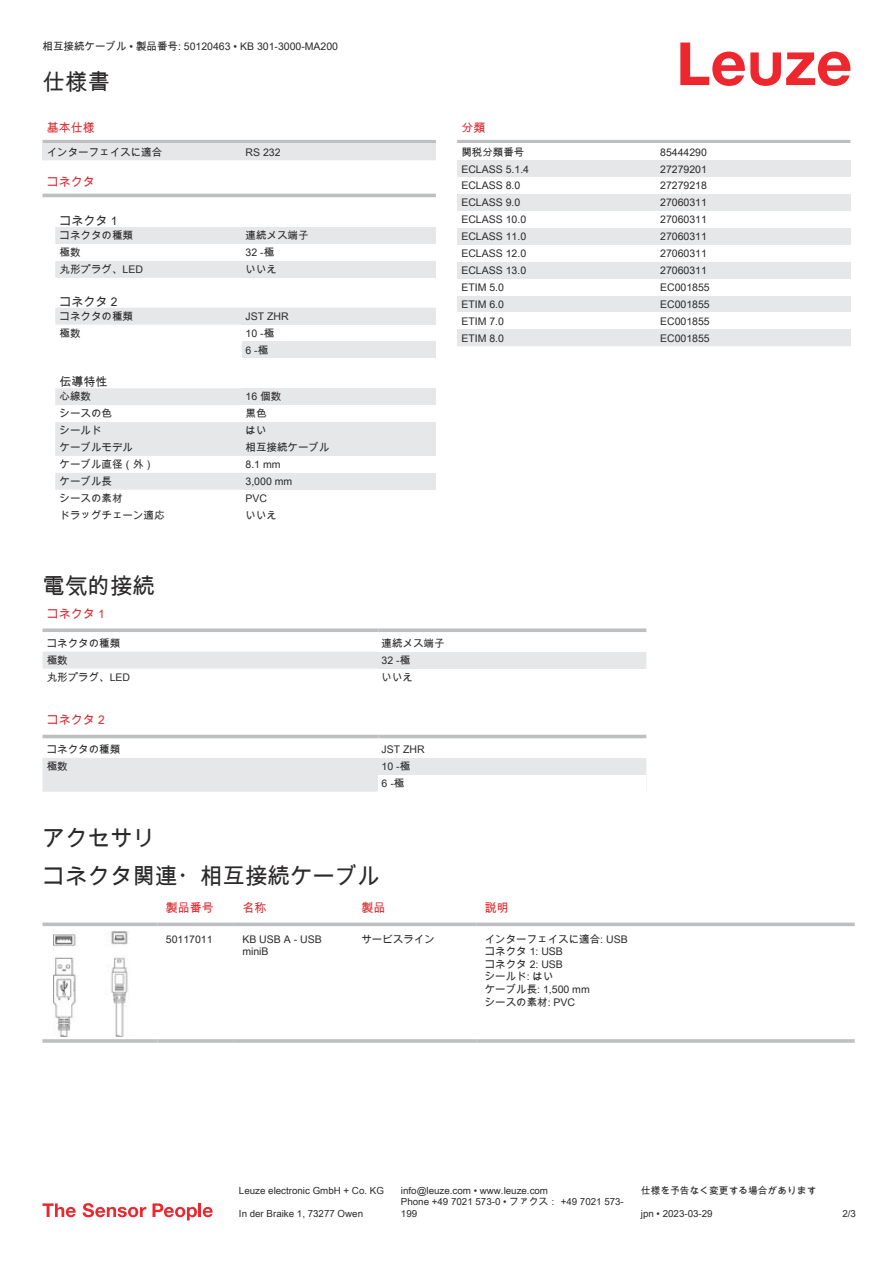
<style>
.page{position:relative;width:893px;height:1263px;background:#fff}
.page>*{position:absolute;margin:0;border:0;box-sizing:border-box;transform-origin:0 0}
.t1{font:22.5px/38.7px "Arial Unicode MS";color:#2b292a}
.t2{font:12px "Arial Unicode MS";color:#db2a30}
.t3{font:12px "Arial Unicode MS";color:#2b292a}
.t4{font:10.5px/12.6px "Arial Unicode MS";color:#2b292a}
.t5{font:9.75px/11.7px "Arial Unicode MS";color:#2b292a}
</style>
<div class="page">
<svg style="left:680px;top:43px;width:170px;height:43px"></svg>
<svg style="left:43px;top:197px;width:393px;height:293px"></svg>
<hr style="left:43px;top:140px;width:393px;height:3px;background:#bdbfc1">
<div style="left:43px;top:143px;width:199px;height:17px;background:#e6e7e9"></div>
<div style="left:242px;top:143px;width:194px;height:17px;background:#e6e7e9"></div>
<hr style="left:43px;top:194px;width:393px;height:3px;background:#bdbfc1">
<div style="left:242px;top:227px;width:194px;height:17px;background:#e6e7e9"></div>
<div style="left:242px;top:244px;width:194px;height:17px;background:#fff"></div>
<div style="left:242px;top:261px;width:194px;height:17px;background:#e6e7e9"></div>
<div style="left:242px;top:308px;width:194px;height:17px;background:#e6e7e9"></div>
<div style="left:242px;top:325px;width:194px;height:16px;background:#fff"></div>
<div style="left:242px;top:341px;width:194px;height:17px;background:#e6e7e9"></div>
<div style="left:242px;top:388px;width:194px;height:17px;background:#e6e7e9"></div>
<div style="left:242px;top:405px;width:194px;height:17px;background:#fff"></div>
<div style="left:242px;top:422px;width:194px;height:17px;background:#e6e7e9"></div>
<div style="left:242px;top:439px;width:194px;height:17px;background:#e6e7e9"></div>
<div style="left:242px;top:456px;width:194px;height:17px;background:#fff"></div>
<div style="left:242px;top:473px;width:194px;height:17px;background:#e6e7e9"></div>
<svg style="left:43px;top:668px;width:335px;height:1px"></svg>
<div style="left:43px;top:652px;width:335px;height:16px;background:#e6e7e9"></div>
<svg style="left:43px;top:628px;width:335px;height:4px"></svg>
<svg style="left:378px;top:628px;width:268px;height:4px"></svg>
<div style="left:378px;top:652px;width:268px;height:16px;background:#e6e7e9"></div>
<svg style="left:43px;top:734px;width:603px;height:58px"></svg>
<hr style="left:43px;top:735px;width:335px;height:3px;background:#bdbfc1">
<hr style="left:378px;top:735px;width:268px;height:3px;background:#bdbfc1">
<div style="left:378px;top:741px;width:268px;height:17px;background:#fff"></div>
<div style="left:378px;top:758px;width:268px;height:17px;background:#e6e7e9"></div>
<div style="left:378px;top:775px;width:268px;height:17px;background:#fff"></div>
<svg style="left:43px;top:922px;width:114px;height:4px"></svg>
<svg style="left:157px;top:922px;width:77px;height:4px"></svg>
<svg style="left:234px;top:922px;width:119px;height:4px"></svg>
<svg style="left:353px;top:922px;width:123px;height:4px"></svg>
<svg style="left:476px;top:922px;width:379px;height:4px;background:#c6c8c9"></svg>
<hr style="left:43px;top:1039px;width:114px;height:4px;background:#bdbfc1">
<hr style="left:157px;top:1039px;width:77px;height:4px;background:#c8cacb">
<hr style="left:234px;top:1039px;width:119px;height:4px;background:#c3c5c6">
<hr style="left:353px;top:1039px;width:123px;height:4px;background:#bdbfc1">
<hr style="left:476px;top:1039px;width:379px;height:4px;background:#c8cacb">
<img style="left:53px;top:931px;width:77px;height:106px">
<hr style="left:457px;top:140px;width:393px;height:3px;background:#bdbfc1">
<div style="left:457px;top:160px;width:200px;height:17px;background:#e6e7e9"></div>
<div style="left:657px;top:160px;width:193px;height:17px;background:#e6e7e9"></div>
<div style="left:457px;top:194px;width:200px;height:17px;background:#e6e7e9"></div>
<div style="left:657px;top:194px;width:193px;height:17px;background:#e6e7e9"></div>
<div style="left:457px;top:228px;width:200px;height:17px;background:#e6e7e9"></div>
<div style="left:657px;top:228px;width:193px;height:17px;background:#e6e7e9"></div>
<div style="left:457px;top:262px;width:200px;height:17px;background:#e6e7e9"></div>
<div style="left:657px;top:262px;width:193px;height:17px;background:#e6e7e9"></div>
<div style="left:457px;top:296px;width:200px;height:16px;background:#e6e7e9"></div>
<div style="left:657px;top:296px;width:193px;height:16px;background:#e6e7e9"></div>
<div style="left:457px;top:329px;width:200px;height:17px;background:#e6e7e9"></div>
<div style="left:657px;top:329px;width:193px;height:17px;background:#e6e7e9"></div>
<svg style="left:43px;top:1203px;width:33px;height:14px"></svg>
<svg style="left:83px;top:1203px;width:63px;height:14px"></svg>
<svg style="left:153px;top:1203px;width:44px;height:17px"></svg>
<hr style="left:198px;top:1203px;width:3px;height:14px;background:#ed272d">
<svg style="left:203px;top:1207px;width:10px;height:10px"></svg>
<p class="t4" style="left:43px;top:40px;width:297px">相互接続ケーブル • 製品番号: 50120463 • KB 301-3000-MA200</p>
<h1 class="t1" style="left:43px;top:62px;width:69px">仕様書</h1>
<p class="t2" style="left:47px;top:119px;width:49px">基本仕様</p>
<p class="t4" style="left:47px;top:145px;width:117px">インターフェイスに適合</p>
<p class="t4" style="left:246px;top:145px;width:37px">RS 232</p>
<p class="t2" style="left:47px;top:173px;width:49px">コネクタ</p>
<p class="t3" style="left:60px;top:212px;width:60px">コネクタ 1</p>
<p class="t4" style="left:60px;top:229px;width:75px">コネクタの種類</p>
<p class="t4" style="left:246px;top:229px;width:64px">連続メス端子</p>
<p class="t4" style="left:60px;top:246px;width:22px">極数</p>
<p class="t4" style="left:246px;top:246px;width:30px">32 -極</p>
<p class="t4" style="left:60px;top:263px;width:85px">丸形プラグ、LED</p>
<p class="t4" style="left:246px;top:263px;width:33px">いいえ</p>
<p class="t3" style="left:60px;top:293px;width:60px">コネクタ 2</p>
<p class="t4" style="left:60px;top:310px;width:75px">コネクタの種類</p>
<p class="t4" style="left:246px;top:310px;width:45px">JST ZHR</p>
<p class="t4" style="left:60px;top:327px;width:22px">極数</p>
<p class="t4" style="left:246px;top:324px;width:30px;line-height:17px">10 -極<br>6 -極</p>
<p class="t3" style="left:60px;top:373px;width:49px">伝導特性</p>
<p class="t4" style="left:60px;top:390px;width:33px">心線数</p>
<p class="t4" style="left:246px;top:390px;width:37px">16 個数</p>
<p class="t4" style="left:60px;top:407px;width:54px">シースの色</p>
<p class="t4" style="left:246px;top:407px;width:22px">黒色</p>
<p class="t4" style="left:60px;top:424px;width:43px">シールド</p>
<p class="t4" style="left:246px;top:424px;width:22px">はい</p>
<p class="t4" style="left:60px;top:441px;width:75px">ケーブルモデル</p>
<p class="t4" style="left:246px;top:441px;width:85px">相互接続ケーブル</p>
<p class="t4" style="left:60px;top:458px;width:96px">ケーブル直径（外）</p>
<p class="t4" style="left:246px;top:458px;width:37px">8.1 mm</p>
<p class="t4" style="left:60px;top:475px;width:54px">ケーブル長</p>
<p class="t4" style="left:246px;top:475px;width:48px">3,000 mm</p>
<p class="t4" style="left:60px;top:492px;width:64px">シースの素材</p>
<p class="t4" style="left:246px;top:492px;width:23px">PVC</p>
<p class="t4" style="left:60px;top:509px;width:106px">ドラッグチェーン適応</p>
<p class="t4" style="left:246px;top:509px;width:33px">いいえ</p>
<p class="t2" style="left:461px;top:119px;width:25px">分類</p>
<p class="t4" style="left:461px;top:145px;width:64px">関税分類番号</p>
<p class="t4" style="left:660px;top:145px;width:48px">85444290</p>
<p class="t4" style="left:461px;top:162px;width:69px">ECLASS 5.1.4</p>
<p class="t4" style="left:660px;top:162px;width:48px">27279201</p>
<p class="t4" style="left:461px;top:179px;width:60px">ECLASS 8.0</p>
<p class="t4" style="left:660px;top:179px;width:48px">27279218</p>
<p class="t4" style="left:461px;top:196px;width:60px">ECLASS 9.0</p>
<p class="t4" style="left:660px;top:196px;width:48px">27060311</p>
<p class="t4" style="left:461px;top:213px;width:66px">ECLASS 10.0</p>
<p class="t4" style="left:660px;top:213px;width:48px">27060311</p>
<p class="t4" style="left:461px;top:230px;width:66px">ECLASS 11.0</p>
<p class="t4" style="left:660px;top:230px;width:48px">27060311</p>
<p class="t4" style="left:461px;top:247px;width:66px">ECLASS 12.0</p>
<p class="t4" style="left:660px;top:247px;width:48px">27060311</p>
<p class="t4" style="left:461px;top:264px;width:66px">ECLASS 13.0</p>
<p class="t4" style="left:660px;top:264px;width:48px">27060311</p>
<p class="t4" style="left:461px;top:281px;width:44px">ETIM 5.0</p>
<p class="t4" style="left:660px;top:281px;width:51px">EC001855</p>
<p class="t4" style="left:461px;top:297px;width:44px">ETIM 6.0</p>
<p class="t4" style="left:660px;top:297px;width:51px">EC001855</p>
<p class="t4" style="left:461px;top:314px;width:44px">ETIM 7.0</p>
<p class="t4" style="left:660px;top:314px;width:51px">EC001855</p>
<p class="t4" style="left:461px;top:331px;width:44px">ETIM 8.0</p>
<p class="t4" style="left:660px;top:331px;width:51px">EC001855</p>
<h1 class="t1" style="left:43px;top:567px;width:114px">電気的接続</h1>
<p class="t2" style="left:47px;top:605px;width:60px">コネクタ 1</p>
<p class="t4" style="left:47px;top:637px;width:75px">コネクタの種類</p>
<p class="t4" style="left:382px;top:637px;width:64px">連続メス端子</p>
<p class="t4" style="left:47px;top:654px;width:22px">極数</p>
<p class="t4" style="left:382px;top:654px;width:30px">32 -極</p>
<p class="t4" style="left:47px;top:670px;width:85px">丸形プラグ、LED</p>
<p class="t4" style="left:382px;top:670px;width:33px">いいえ</p>
<p class="t2" style="left:47px;top:711px;width:60px">コネクタ 2</p>
<p class="t4" style="left:47px;top:743px;width:75px">コネクタの種類</p>
<p class="t4" style="left:382px;top:743px;width:45px">JST ZHR</p>
<p class="t4" style="left:47px;top:760px;width:22px">極数</p>
<p class="t4" style="left:382px;top:758px;width:30px;line-height:17px">10 -極<br>6 -極</p>
<h1 class="t1" style="left:43px;top:818px;width:339px">アクセサリ<br>コネクタ関連・相互接続ケーブル</h1>
<p class="t2" style="left:166px;top:899px;width:49px">製品番号</p>
<p class="t2" style="left:242px;top:899px;width:25px">名称</p>
<p class="t2" style="left:361px;top:899px;width:25px">製品</p>
<p class="t2" style="left:485px;top:899px;width:25px">説明</p>
<p class="t4" style="left:166px;top:932px;width:48px">50117011</p>
<p class="t4" style="left:242px;top:932px;width:81px">KB USB A - USB miniB</p>
<p class="t4" style="left:361px;top:932px;width:75px">サービスライン</p>
<p class="t4" style="left:485px;top:932px;width:144px">インターフェイスに適合: USBコネクタ 1: USB<br>コネクタ 2: USB<br>シールド: はい<br>ケーブル長: 1,500 mm<br>シースの素材: PVC</p>
<p class="t5" style="left:239px;top:1184px;width:146px">Leuze electronic GmbH + Co. KG</p>
<p class="t5" style="left:401px;top:1184px;width:149px">info@leuze.com • www.leuze.com</p>
<p class="t5" style="left:641px;top:1184px;width:177px">仕様を予告なく変更する場合があります</p>
<p class="t5" style="left:239px;top:1207px;width:126px">In der Braike 1, 73277 Owen</p>
<p class="t5" style="left:401px;top:1196px;width:224px">Phone +49 7021 573-0 • ファクス： +49 7021 573-<br>199</p>
<p class="t5" style="left:641px;top:1207px;width:73px">jpn • 2023-03-29</p>
<p class="t5" style="left:842px;top:1207px;width:15px">2 /3</p>
</div>
